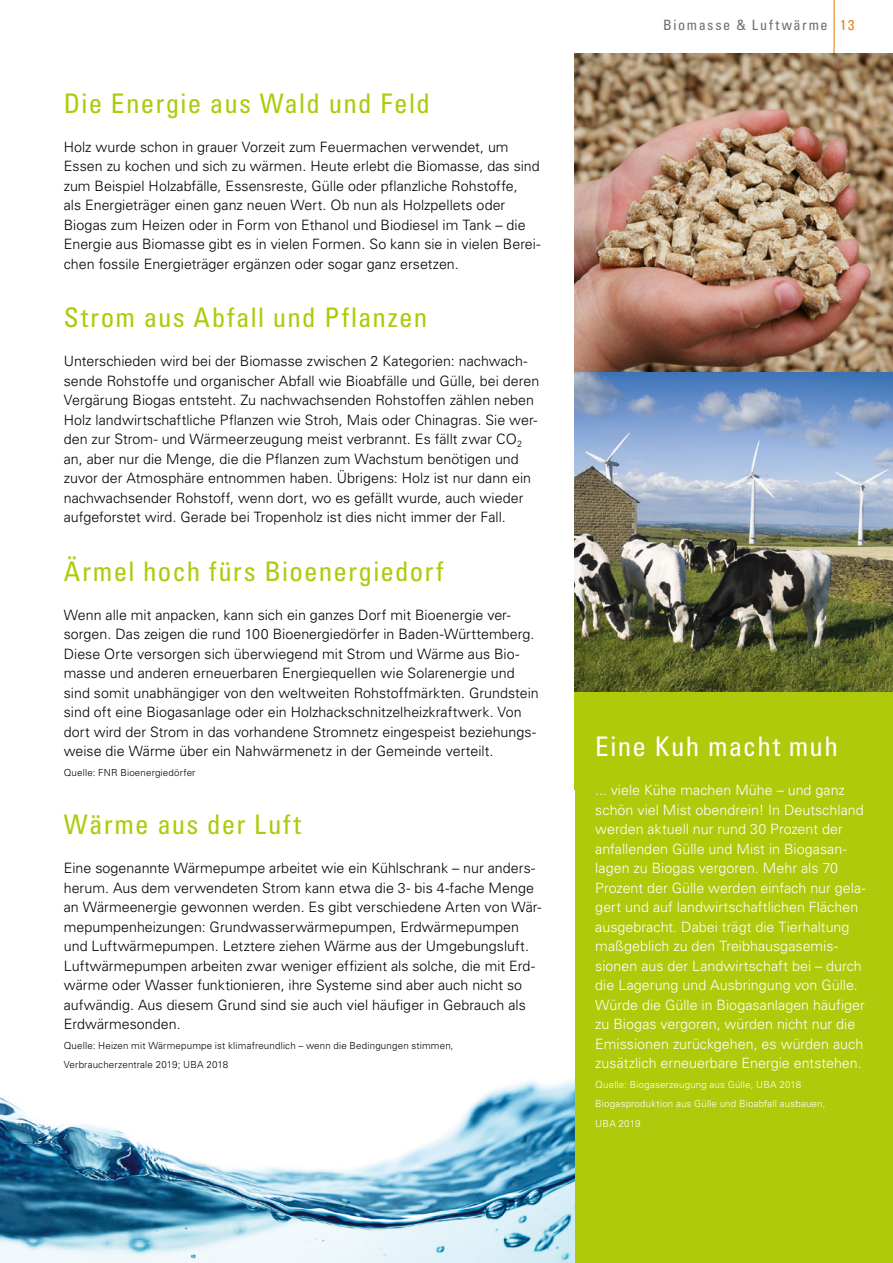
<style>
.page{position:relative;width:893px;height:1263px;background:#fff}
.page>*{position:absolute;margin:0;border:0;box-sizing:border-box;transform-origin:0 0}
.TH_Absatzformate_H3_Headline_18pt{font:condensed 27px "Univers LT Pro";letter-spacing:.045em;color:#afca0b}
.TH_Absatzformate_H3_Headline-Marginalspa{font:condensed 27px "Univers LT Pro";letter-spacing:.045em;color:#fff}
.TH_Absatzformate_P_Fließtext{font:300 14.25px/19.5px "Univers LT Pro 45";color:#000}
.TH_Absatzformate_P_Fließtext_Marginalspa{font:300 14.25px/19.5px "Univers LT Pro 45";color:#fff}
.TH_Absatzformate_H2_Kopfzeile{font:condensed 14.25px "Univers LT Pro";letter-spacing:.11em;color:#706f6f}
.TH_Absatzformate_P_Quelle_Verweis-6_5pt{font:300 9.75px/19.5px "Univers LT Pro 45";letter-spacing:.015em;color:#000}
.TH_Absatzformate_P_Quelle_Verweis-6_5pt-2{font:300 9.75px/19.5px "Univers LT Pro 45";letter-spacing:.015em;color:#fff}
.s1{color:#ef7d00}
</style>
<div class="page">
<hr style="left:833px;top:0;width:2px;height:54px;background:#ef7d00">
<div style="left:574px;top:692px;width:319px;height:571px;background:#afca0b"></div>
<img style="left:0;top:1079px;width:574px;height:184px">
<img style="left:574px;top:54px;width:319px;height:638px">
<h3 class="TH_Absatzformate_H3_Headline_18pt" style="left:64px;top:86px;width:368px">Die Energie aus Wald und Feld</h3>
<p class="TH_Absatzformate_P_Fließtext" style="left:64px;top:137px;width:478px">Holz wurde schon in grauer Vorzeit zum Feuermachen verwendet, um Essen zu kochen und sich zu wärmen. Heute erlebt die Biomasse, das sind zum Beispiel Holzabfälle, Essensreste, Gülle oder pflanzliche Rohstoffe,<br>als Energieträger einen ganz neuen Wert. Ob nun als Holzpellets oder Biogas zum Heizen oder in Form von Ethanol und Biodiesel im Tank – die Energie aus Biomasse gibt es in vielen Formen. So kann sie in vielen Berei&shy;chen fossile Energieträger ergänzen oder sogar ganz ersetzen.</p>
<h3 class="TH_Absatzformate_H3_Headline_18pt" style="left:64px;top:300px;width:365px">Strom aus Abfall und Pflanzen</h3>
<p class="TH_Absatzformate_P_Fließtext" style="left:64px;top:351px;width:477px">Unterschieden wird bei der Biomasse zwischen 2 Kategorien: nachwach&shy;sende Rohstoffe und organischer Abfall wie Bioabfälle und Gülle, bei deren Vergärung Biogas entsteht. Zu nachwachsenden Rohstoffen zählen neben Holz landwirtschaftliche Pflanzen wie Stroh, Mais oder Chinagras. Sie wer&shy;den zur Strom- und Wärmeerzeugung meist verbrannt. Es fällt zwar CO<sub>2 </sub>an, aber nur die Menge, die die Pflanzen zum Wachstum benötigen und zuvor der Atmosphäre entnommen haben. Übrigens: Holz ist nur dann ein nachwachsender Rohstoff, wenn dort, wo es gefällt wurde, auch wieder aufgeforstet wird. Gerade bei Tropenholz ist dies nicht immer der Fall.</p>
<h3 class="TH_Absatzformate_H3_Headline_18pt" style="left:64px;top:554px;width:381px">Ärmel hoch fürs Bioenergiedorf</h3>
<p class="TH_Absatzformate_P_Fließtext" style="left:64px;top:605px;width:476px">Wenn alle mit anpacken, kann sich ein ganzes Dorf mit Bioenergie ver&shy;sorgen. Das zeigen die rund 100 Bioenergiedörfer in Baden-Württemberg.<br>Diese Orte versorgen sich überwiegend mit Strom und Wärme aus Bio&shy;masse und anderen erneuerbaren Energiequellen wie Solarenergie und sind somit unabhängiger von den weltweiten Rohstoffmärkten. Grundstein sind oft eine Biogasanlage oder ein Holzhackschnitzelheizkraftwerk. Von dort wird der Strom in das vorhandene Stromnetz eingespeist beziehungs&shy;weise die Wärme über ein Nahwärmenetz in der Gemeinde verteilt.</p>
<p class="TH_Absatzformate_P_Quelle_Verweis-6_5pt" style="left:64px;top:762px;width:133px">Quelle: FNR Bioenergiedörfer</p>
<h3 class="TH_Absatzformate_H3_Headline_18pt" style="left:64px;top:807px;width:239px">Wärme aus der Luft</h3>
<p class="TH_Absatzformate_P_Fließtext" style="left:64px;top:858px;width:479px">Eine sogenannte Wärmepumpe arbeitet wie ein Kühlschrank – nur anders&shy;herum. Aus dem verwendeten Strom kann etwa die 3- bis 4-fache Menge an Wärmeenergie gewonnen werden. Es gibt verschiedene Arten von Wär&shy;mepumpenheizungen: Grundwasserwärmepumpen, Erdwärmepumpen und Luftwärmepumpen. Letztere ziehen Wärme aus der Umgebungsluft.<br>Luftwärmepumpen arbeiten zwar weniger effizient als solche, die mit Erd&shy;wärme oder Wasser funktionieren, ihre Systeme sind aber auch nicht so aufwändig. Aus diesem Grund sind sie auch viel häufiger in Gebrauch als Erdwärmesonden.</p>
<p class="TH_Absatzformate_P_Quelle_Verweis-6_5pt" style="left:64px;top:1035px;width:391px">Quelle: Heizen mit Wärmepumpe ist klimafreundlich – wenn die Bedingungen stimmen,<br>Verbraucherzentrale 2019; UBA 2018</p>
<h2 class="TH_Absatzformate_H2_Kopfzeile" style="left:663px;top:16px;width:193px">Biomasse &amp; Luftwärme <span class="s1">13</span></h2>
<h3 class="TH_Absatzformate_H3_Headline-Marginalspa" style="left:595px;top:729px;width:244px">Eine Kuh macht muh</h3>
<p class="TH_Absatzformate_P_Fließtext_Marginalspa" style="left:595px;top:780px;width:272px">... viele Kühe machen Mühe – und ganz schön viel Mist obendrein! In Deutschland werden aktuell nur rund 30 Prozent der anfallenden Gülle und Mist in Biogasan&shy;lagen zu Biogas vergoren. Mehr als 70<br>Prozent der Gülle werden einfach nur gela&shy;gert und auf landwirtschaftlichen Flächen ausgebracht. Dabei trägt die Tierhaltung maßgeblich zu den Treibhausgasemis&shy;sionen aus der Landwirtschaft bei – durch die Lagerung und Ausbringung von Gülle.<br>Würde die Gülle in Biogasanlagen häufiger zu Biogas vergoren, würden nicht nur die Emissionen zurückgehen, es würden auch zusätzlich erneuerbare Energie entstehen.</p>
<p class="TH_Absatzformate_P_Quelle_Verweis-6_5pt-2" style="left:595px;top:1074px;width:232px">Quelle: Biogaserzeugung aus Gülle, UBA 2018<br>Biogasproduktion aus Gülle und Bioabfall ausbauen,<br>UBA 2019</p>
</div>
